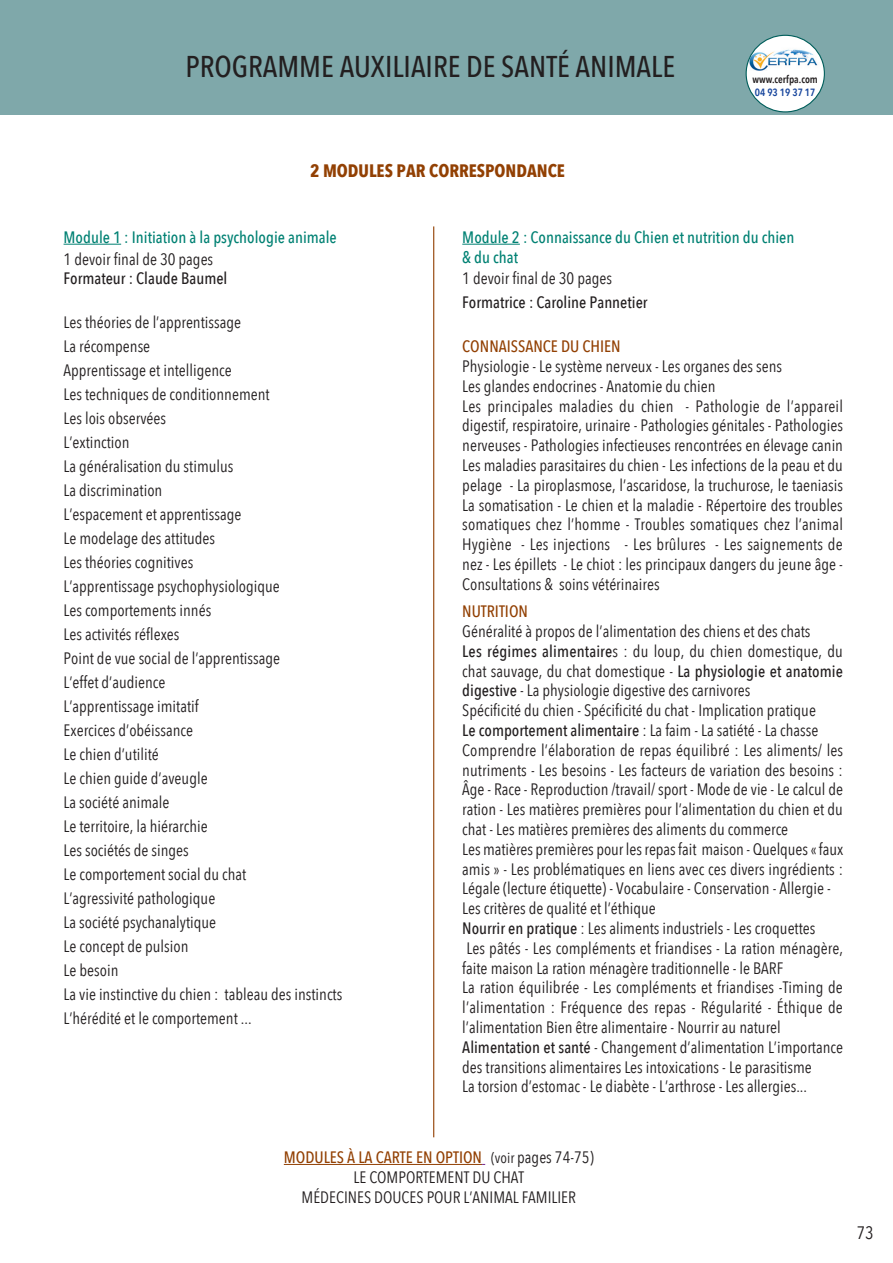
<style>
.page{position:relative;width:893px;height:1263px;background:#fff}
.page>*{position:absolute;margin:0;border:0;box-sizing:border-box;transform-origin:0 0}
.Titre_formation{font:500 30px "Avenir Next Condensed";color:#231f20}
.BLOC_page_paire{font:700 18px "Avenir Next Condensed";color:#924003}
.t1{font:18px "Avenir Next Condensed";color:#231f20}
.BLOC_page_paire-2{font:16.5px/19.8px "Avenir Next Condensed";color:#231f20;text-align:justify}
.puces_liste{font:16.5px/19.8px "Avenir Next Condensed";color:#231f20;text-align:justify}
.BLOC_page_paire-3{font:500 16.5px "Avenir Next Condensed";color:#008173}
.BLOC_page_paire-4{font:500 16.5px "Avenir Next Condensed";color:#231f20}
.BLOC_page_paire-5{font:500 16.5px "Avenir Next Condensed";color:#924003}
.puces_liste-2{font:500 16.5px "Avenir Next Condensed";color:#924003}
.t2{font:600 10.5px "Avenir Next Condensed";color:#231f20}
.t3{font:600 10.5px "Avenir Next Condensed";color:#18469d}
.s1{font-weight:500}
.s2{font-weight:400;font-size:15px;color:#231f20}
.s3{font-weight:400;color:#231f20}
</style>
<div class="page">
<div style="left:0;top:0;width:893px;height:115px;background:#7fa8aa"></div>
<hr style="left:64px;top:244px;width:57px;height:1px;background:#008173">
<hr style="left:462px;top:244px;width:58px;height:1px;background:#008173">
<hr style="left:433px;top:226px;width:1px;height:911px;background:#924003">
<hr style="left:284px;top:1164px;width:198px;height:1px;background:#924003">
<img style="left:746px;top:35px;width:78px;height:77px">
<div style="left:746px;top:35px;width:79px;height:77px;border:1px solid #005e5b;border-radius:50%"></div>
<p class="Titre_formation" style="left:185px;top:49px;width:491px">PROGRAMME AUXILIAIRE DE SANTÉ ANIMALE</p>
<p class="t2" style="left:752px;top:70px;width:67px">www.cerfpa.com</p>
<p class="t3" style="left:755px;top:83px;width:62px">04 93 19 37 17</p>
<p class="BLOC_page_paire" style="left:310px;top:160px;width:256px">2 MODULES PAR CORRESPONDANCE</p>
<p class="BLOC_page_paire-3" style="left:64px;top:227px;width:275px">Module 1 : Initiation à la psychologie animale</p>
<p class="BLOC_page_paire-2" style="left:64px;top:248px;width:151px">1 devoir final de 30 pages</p>
<p class="BLOC_page_paire-4" style="left:64px;top:269px;width:165px">Formateur : Claude Baumel</p>
<p class="puces_liste" style="left:64px;top:312px;width:179px">Les théories de l’apprentissage</p>
<p class="puces_liste" style="left:64px;top:336px;width:88px">La récompense</p>
<p class="puces_liste" style="left:64px;top:360px;width:170px">Apprentissage et intelligence</p>
<p class="puces_liste" style="left:64px;top:384px;width:208px">Les techniques de conditionnement</p>
<p class="puces_liste" style="left:64px;top:408px;width:104px">Les lois observées</p>
<p class="puces_liste" style="left:64px;top:432px;width:68px">L’extinction</p>
<p class="puces_liste" style="left:64px;top:456px;width:171px">La généralisation du stimulus</p>
<p class="puces_liste" style="left:64px;top:480px;width:100px">La discrimination</p>
<p class="puces_liste" style="left:64px;top:504px;width:179px">L’espacement et apprentissage</p>
<p class="puces_liste" style="left:64px;top:528px;width:153px">Le modelage des attitudes</p>
<p class="puces_liste" style="left:64px;top:552px;width:131px">Les théories cognitives</p>
<p class="puces_liste" style="left:64px;top:576px;width:218px">L’apprentissage psychophysiologique</p>
<p class="puces_liste" style="left:64px;top:600px;width:149px">Les comportements innés</p>
<p class="puces_liste" style="left:64px;top:624px;width:117px">Les activités réflexes</p>
<p class="puces_liste" style="left:64px;top:648px;width:218px">Point de vue social de l’apprentissage</p>
<p class="puces_liste" style="left:64px;top:672px;width:103px">L’effet d’audience</p>
<p class="puces_liste" style="left:64px;top:696px;width:137px">L’apprentissage imitatif</p>
<p class="puces_liste" style="left:64px;top:720px;width:131px">Exercices d’obéissance</p>
<p class="puces_liste" style="left:64px;top:744px;width:97px">Le chien d’utilité</p>
<p class="puces_liste" style="left:64px;top:768px;width:146px">Le chien guide d’aveugle</p>
<p class="puces_liste" style="left:64px;top:792px;width:107px">La société animale</p>
<p class="puces_liste" style="left:64px;top:816px;width:146px">Le territoire, la hiérarchie</p>
<p class="puces_liste" style="left:64px;top:840px;width:127px">Les sociétés de singes</p>
<p class="puces_liste" style="left:64px;top:864px;width:184px">Le comportement social du chat</p>
<p class="puces_liste" style="left:64px;top:888px;width:153px">L’agressivité pathologique</p>
<p class="puces_liste" style="left:64px;top:912px;width:154px">La société psychanalytique</p>
<p class="puces_liste" style="left:64px;top:936px;width:126px">Le concept de pulsion</p>
<p class="puces_liste" style="left:64px;top:960px;width:56px">Le besoin</p>
<p class="puces_liste" style="left:64px;top:984px;width:280px">La vie instinctive du chien : tableau des instincts</p>
<p class="puces_liste" style="left:64px;top:1008px;width:190px">L’hérédité et le comportement ...</p>
<p class="BLOC_page_paire-3" style="left:462px;top:227px;width:334px">Module 2 : Connaissance du Chien et nutrition du chien</p>
<p class="BLOC_page_paire-3" style="left:462px;top:247px;width:57px">&amp; du chat</p>
<p class="BLOC_page_paire-2" style="left:462px;top:268px;width:151px">1 devoir final de 30 pages</p>
<p class="BLOC_page_paire-4" style="left:462px;top:293px;width:187px">Formatrice : Caroline Pannetier</p>
<p class="puces_liste-2" style="left:462px;top:336px;width:160px">CONNAISSANCE DU CHIEN</p>
<p class="puces_liste" style="left:462px;top:355px;width:321px">Physiologie - Le système nerveux - Les organes des sens</p>
<p class="puces_liste" style="left:462px;top:375px;width:255px">Les glandes endocrines - Anatomie du chien</p>
<p class="puces_liste" style="left:462px;top:395px;width:382px">Les principales maladies du chien - Pathologie de l’appareil digestif, respiratoire, urinaire - Pathologies génitales - Pathologies nerveuses - Pathologies infectieuses rencontrées en élevage canin Les maladies parasitaires du chien - Les infections de la peau et du pelage - La piroplasmose, l’ascaridose, la truchurose, le taeniasis La somatisation - Le chien et la maladie - Répertoire des troubles somatiques chez l’homme - Troubles somatiques chez l’animal Hygiène - Les injections - Les brûlures - Les saignements de nez - Les épillets - Le chiot : les principaux dangers du jeune âge - Consultations &amp; soins vétérinaires</p>
<p class="BLOC_page_paire-5" style="left:462px;top:601px;width:67px">NUTRITION</p>
<p class="BLOC_page_paire-2" style="left:462px;top:620px;width:350px">Généralité à propos de l’alimentation des chiens et des chats</p>
<p class="BLOC_page_paire-2" style="left:462px;top:640px;width:382px"><span class="s1">Les régimes alimentaire</span>s : du loup, du chien domestique, du chat sauvage, du chat domestique - <span class="s1">La physiologie et anatomie digestive</span> - La physiologie digestive des carnivores</p>
<p class="BLOC_page_paire-2" style="left:462px;top:700px;width:355px">Spécificité du chien - Spécificité du chat - Implication pratique</p>
<p class="BLOC_page_paire-2" style="left:462px;top:719px;width:358px"><span class="s1">Le comportement alimentaire</span> : La faim - La satiété - La chasse</p>
<p class="BLOC_page_paire-2" style="left:462px;top:739px;width:382px">Comprendre l’élaboration de repas équilibré : Les aliments/ les nutriments - Les besoins - Les facteurs de variation des besoins :<br>Âge - Race - Reproduction /travail/ sport - Mode de vie - Le calcul de ration - Les matières premières pour l’alimentation du chien et du chat - Les matières premières des aliments du commerce</p>
<p class="BLOC_page_paire-2" style="left:462px;top:838px;width:383px">Les matières premières pour les repas fait maison - Quelques « faux amis » - Les problématiques en liens avec ces divers ingrédients :<br>Légale (lecture étiquette) - Vocabulaire - Conservation - Allergie -</p>
<p class="BLOC_page_paire-2" style="left:462px;top:898px;width:195px">Les critères de qualité et l’éthique</p>
<p class="BLOC_page_paire-2" style="left:462px;top:917px;width:355px"><span class="s1">Nourrir en pratique</span> : Les aliments industriels - Les croquettes</p>
<p class="BLOC_page_paire-2" style="left:462px;top:937px;width:382px">Les pâtés - Les compléments et friandises - La ration ménagère, faite maison La ration ménagère traditionnelle - le BARF</p>
<p class="BLOC_page_paire-2" style="left:462px;top:977px;width:382px">La ration équilibrée - Les compléments et friandises -Timing de l’alimentation : Fréquence des repas - Régularité - Éthique de l’alimentation Bien être alimentaire - Nourrir au naturel</p>
<p class="BLOC_page_paire-2" style="left:462px;top:1036px;width:382px"><span class="s1">Alimentation et santé</span> - Changement d’alimentation L’importance des transitions alimentaires Les intoxications - Le parasitisme</p>
<p class="BLOC_page_paire-2" style="left:462px;top:1076px;width:346px">La torsion d’estomac - Le diabète - L’arthrose - Les allergies...</p>
<p class="BLOC_page_paire-5" style="left:284px;top:1147px;width:311px">MODULES À LA CARTE EN OPTION <span class="s2">(voir</span> <span class="s3">pages 74-75)</span></p>
<p class="BLOC_page_paire-2" style="left:353px;top:1166px;width:172px">LE COMPORTEMENT DU CHAT</p>
<p class="BLOC_page_paire-2" style="left:302px;top:1186px;width:276px">MÉDECINES DOUCES POUR L’ANIMAL FAMILIER</p>
<p class="t1" style="left:857px;top:1217px;width:18px">73</p>
</div>
